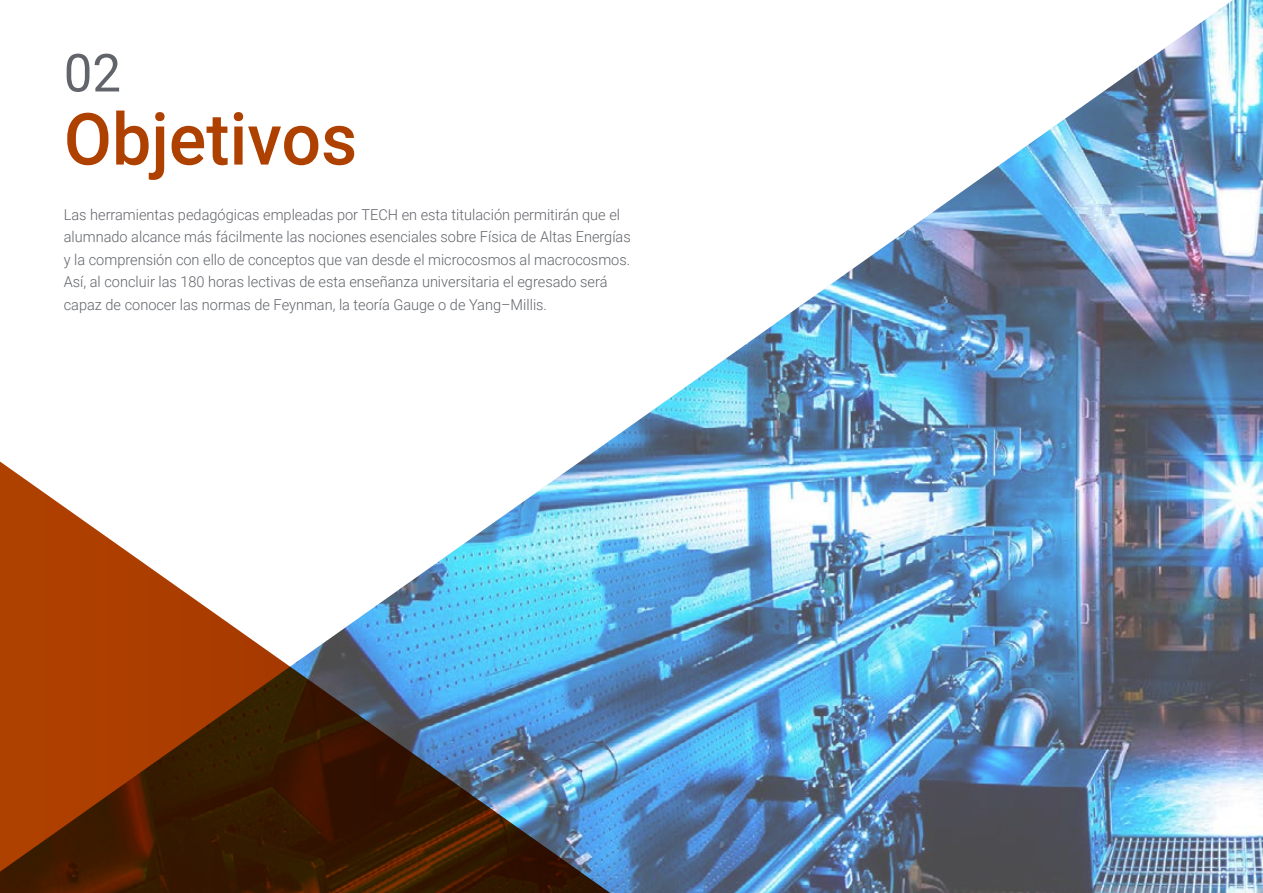
<style>
.page{position:relative;width:1263px;height:893px;background:#fff}
.page>*{position:absolute;margin:0;border:0;box-sizing:border-box;transform-origin:0 0}
.t1{font:500 72px "Roboto";color:#ae4000}
.t2{font:52.5px "Roboto";color:#61646a}
.t3{font:300 15px/22.5px "Roboto";color:#61646a}
</style>
<div class="page">
<img style="left:602px;top:0;width:661px;height:893px">
<svg style="left:0;top:446px;width:640px;height:447px"></svg>
<h2 class="t2" style="left:64px;top:36px;width:59px">02</h2>
<h1 class="t1" style="left:64px;top:89px;width:295px">Objetivos</h1>
<p class="t3" style="left:64px;top:203px;width:568px">Las herramientas pedagógicas empleadas por TECH en esta titulación permitirán que el alumnado alcance más fácilmente las nociones esenciales sobre Física de Altas Energías y la comprensión con ello de conceptos que van desde el microcosmos al macrocosmos.<br>Así, al concluir las 180 horas lectivas de esta enseñanza universitaria el egresado será capaz de conocer las normas de Feynman, la teoría Gauge o de Yang–Millis.</p>
</div>
